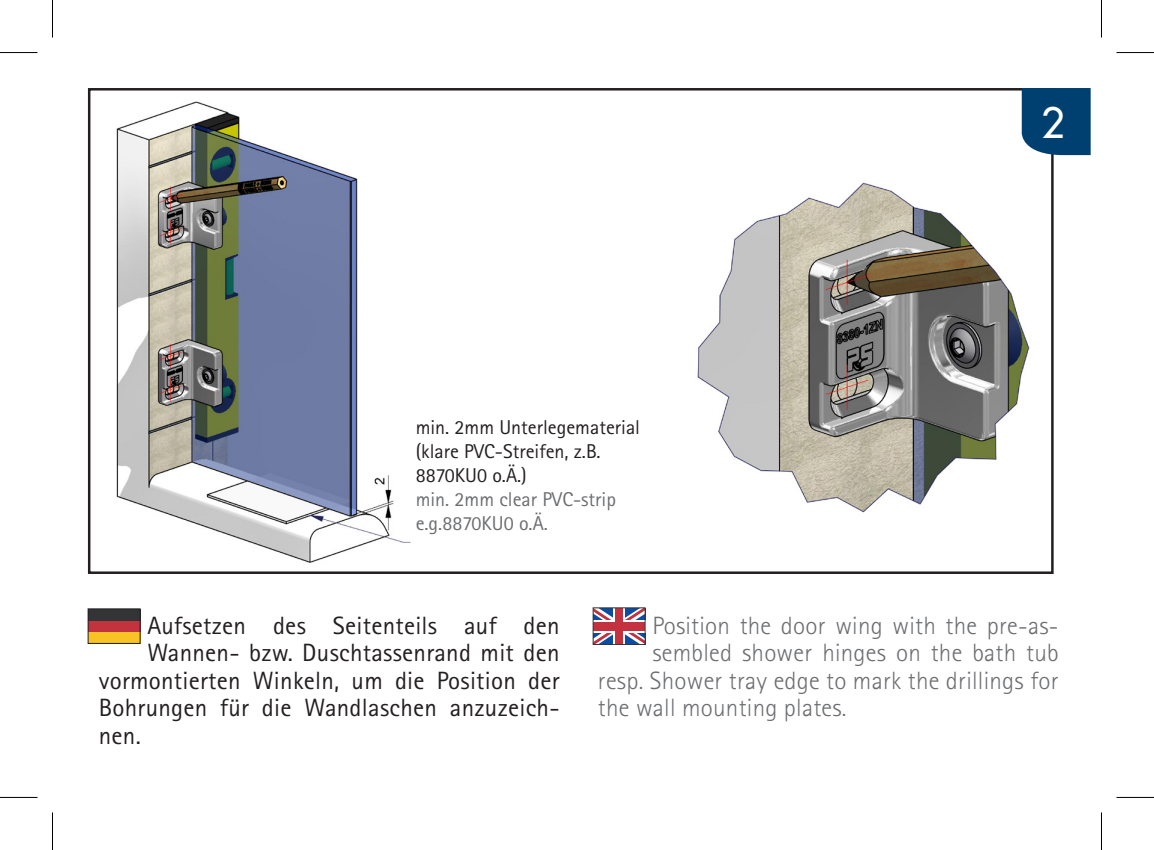
<style>
.page{position:relative;width:1154px;height:850px;background:#fff}
.page>*{position:absolute;margin:0;border:0;box-sizing:border-box;transform-origin:0 0}
.t1{font:40.75px "Futura";color:#fff}
.t2{font:25px "Rotis Sans Serif";letter-spacing:.01em;color:#231f20}
.t3{font:300 25px "Rotis Sans Serif";letter-spacing:.01em;color:#6c6d70}
.t4{font:20px/24px "Rotis Sans Serif";color:#231f20}
.t5{font:20px/24px "Rotis Sans Serif";color:#6c6d70}
</style>
<div class="page">
<div style="left:1022px;top:88px;width:69px;height:67px;background:#004071"></div>
<svg style="left:595px;top:609px;width:48px;height:33px"></svg>
<div style="left:613px;top:607px;width:12px;height:37px;background:#fff"></div>
<svg style="left:595px;top:619px;width:48px;height:13px"></svg>
<div style="left:615px;top:607px;width:8px;height:37px;background:#c3323e"></div>
<div style="left:593px;top:622px;width:52px;height:8px;background:#c3323e"></div>
<div style="left:88px;top:631px;width:52px;height:12px;background:#f8c425"></div>
<div style="left:88px;top:620px;width:52px;height:11px;background:#c2333e"></div>
<div style="left:88px;top:608px;width:52px;height:12px;background:#323436"></div>
<div style="left:88px;top:608px;width:52px;height:35px;border:1px solid #231f20"></div>
<img style="left:116px;top:101px;width:295px;height:462px">
<img style="left:697px;top:182px;width:333px;height:331px">
<hr style="left:0;top:52px;width:38px;height:1px;background:#000">
<hr style="left:1116px;top:52px;width:38px;height:1px;background:#000">
<hr style="left:0;top:796px;width:38px;height:1px;background:#000">
<hr style="left:1116px;top:796px;width:38px;height:1px;background:#000">
<hr style="left:52px;top:0;width:1px;height:38px;background:#000">
<hr style="left:52px;top:812px;width:1px;height:37px;background:#000">
<hr style="left:1101px;top:0;width:1px;height:38px;background:#000">
<hr style="left:1101px;top:812px;width:1px;height:37px;background:#000">
<p class="t4" style="left:416px;top:415px;width:226px">min. 2mm Unterlegematerial (klare PVC-Streifen, z.B.<br>8870KU0 o.Ä.)</p>
<p class="t5" style="left:416px;top:487px;width:202px">min. 2mm clear PVC-strip e.g.8870KU0 o.Ä.</p>
<h1 class="t1" style="left:1041px;top:96px;width:25px">2</h1>
<p class="t2" style="left:147px;top:610px;width:414px">Aufsetzen des Seitenteils auf den</p>
<p class="t2" style="left:147px;top:637px;width:414px">Wannen- bzw. Duschtassenrand mit den</p>
<p class="t2" style="left:99px;top:665px;width:462px">vormontierten Winkeln, um die Position der</p>
<p class="t2" style="left:99px;top:692px;width:462px">Bohrungen für die Wandlaschen anzuzeich-</p>
<p class="t2" style="left:99px;top:720px;width:43px">nen.</p>
<p class="t3" style="left:652px;top:610px;width:408px">Position the door wing with the pre-as-</p>
<p class="t3" style="left:652px;top:638px;width:408px">sembled shower hinges on the bath tub</p>
<p class="t3" style="left:598px;top:665px;width:462px">resp. Shower tray edge to mark the drillings for</p>
<p class="t3" style="left:598px;top:693px;width:250px">the wall mounting plates.</p>
</div>
